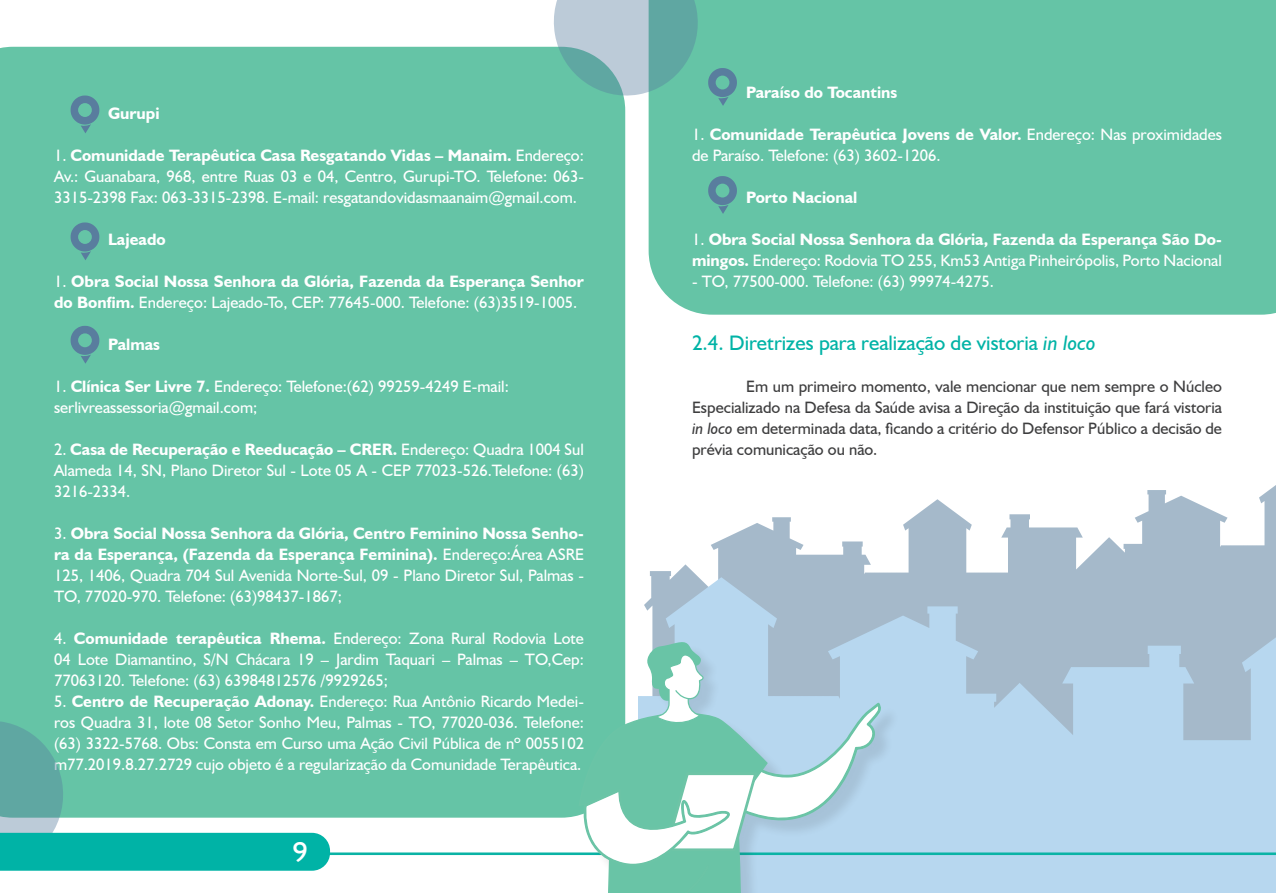
<style>
.page{position:relative;width:1276px;height:893px;background:#fff}
.page>*{position:absolute;margin:0;border:0;box-sizing:border-box;transform-origin:0 0}
.t1{font:28.5px "Humanist 521 BT";color:#fff;scale:1.07 1}
.copor_de_texto{font:21px "Humanist 521 BT";color:#00b3a6}
.copor_de_texto-2{font:16.5px/21px "Humanist 521 BT";color:#fff;text-align:justify}
.copor_de_texto-3{font:700 16.5px/21px "Humanist 521 BT";color:#fff}
.copor_de_texto-4{font:16.5px/21px "Humanist 521 BT";color:#3e3e3f;text-align:justify}
.s1{font-weight:700}
.s2{font-weight:400}
.s3{font-style:italic}
</style>
<div class="page">
<svg style="left:650px;top:485px;width:626px;height:92px"></svg>
<svg style="left:644px;top:577px;width:632px;height:63px;background:#a9bed0"></svg>
<div style="left:0;top:47px;width:625px;height:593px;background:#65c4a6"></div>
<div style="left:648px;top:0;width:628px;height:315px;background:#65c4a6"></div>
<svg style="left:0;top:640px;width:1276px;height:253px;background:#97d0ce"></svg>
<svg style="left:71px;top:222px;width:28px;height:38px"></svg>
<svg style="left:71px;top:326px;width:28px;height:38px"></svg>
<svg style="left:548px;top:0;width:189px;height:106px;background:#83beb7"></svg>
<svg style="left:708px;top:176px;width:29px;height:38px"></svg>
<svg style="left:71px;top:96px;width:28px;height:37px"></svg>
<p class="copor_de_texto-3" style="left:108px;top:102px;width:53px">Gurupi</p>
<p class="copor_de_texto-2" style="left:54px;top:144px;width:531px">1. <span class="s1">Comunidade Terapêutica Casa Resgatando Vidas – Manaim.</span> Endereço:<br>Av.: Guanabara, 968, entre Ruas 03 e 04, Centro, Gurupi-TO. Telefone: 063- 3315-2398 Fax: 063-3315-2398. E-mail: resgatandovidasmaanaim@gmail.com.</p>
<p class="copor_de_texto-3" style="left:108px;top:228px;width:59px">Lajeado</p>
<p class="copor_de_texto-3" style="left:54px;top:270px;width:531px"><span class="s2">1.</span> Obra Social Nossa Senhora da Glória, Fazenda da Esperança Senhor do Bonfim. <span class="s2">Endereço: Lajeado-To, CEP: 77645-000. Telefone: (63)3519-1005.</span></p>
<p class="copor_de_texto-3" style="left:108px;top:333px;width:54px">Palmas</p>
<p class="copor_de_texto-2" style="left:54px;top:375px;width:456px">1. <span class="s1">Clínica Ser Livre 7.</span> Endereço: Telefone:(62) 99259-4249 E-mail:</p>
<p class="copor_de_texto-2" style="left:54px;top:396px;width:205px">serlivreassessoria@gmail.com;</p>
<p class="copor_de_texto-2" style="left:54px;top:438px;width:531px">2. <span class="s1">Casa de Recuperação e Reeducação – CRER.</span> Endereço: Quadra 1004 Sul Alameda 14, SN, Plano Diretor Sul - Lote 05 A - CEP 77023-526.Telefone: (63)<br>3216-2334.</p>
<p class="copor_de_texto-2" style="left:54px;top:522px;width:531px">3. <span class="s1">Obra Social Nossa Senhora da Glória, Centro Feminino Nossa Senho&shy;ra da Esperança, (Fazenda da Esperança Feminina).</span> Endereço:Área ASRE 125, 1406, Quadra 704 Sul Avenida Norte-Sul, 09 - Plano Diretor Sul, Palmas - TO, 77020-970. Telefone: (63)98437-1867;</p>
<p class="copor_de_texto-2" style="left:54px;top:627px;width:531px">4. <span class="s1">Comunidade terapêutica Rhema.</span> Endereço: Zona Rural Rodovia Lote 04 Lote Diamantino, S/N Chácara 19 – Jardim Taquari – Palmas – TO,Cep:<br>77063120. Telefone: (63) 63984812576 /9929265;</p>
<p class="copor_de_texto-2" style="left:54px;top:690px;width:531px">5. <span class="s1">Centro de Recuperação Adonay.</span> Endereço: Rua Antônio Ricardo Medei&shy;ros Quadra 31, lote 08 Setor Sonho Meu, Palmas - TO, 77020-036. Telefone: (63) 3322-5768. Obs: Consta em Curso uma Ação Civil Pública de nº 0055102 m77.2019.8.27.2729 cujo objeto é a regularização da Comunidade Terapêutica.</p>
<p class="t1" style="left:292px;top:835px;width:16px">9</p>
<p class="copor_de_texto-3" style="left:746px;top:81px;width:153px">Paraíso do Tocantins</p>
<p class="copor_de_texto-2" style="left:692px;top:123px;width:531px">1. <span class="s1">Comunidade Terapêutica Jovens de Valor.</span> Endereço: Nas proximidades de Paraíso. Telefone: (63) 3602-1206.</p>
<p class="copor_de_texto-3" style="left:746px;top:186px;width:113px">Porto Nacional</p>
<p class="copor_de_texto-3" style="left:692px;top:228px;width:531px"><span class="s2">1.</span> Obra Social Nossa Senhora da Glória, Fazenda da Esperança São Do&shy;mingos. <span class="s2">Endereço: Rodovia TO 255, Km53 Antiga Pinheirópolis, Porto Nacional</span></p>
<p class="copor_de_texto-2" style="left:692px;top:270px;width:303px">- TO, 77500-000. Telefone: (63) 99974-4275.</p>
<p class="copor_de_texto" style="left:692px;top:329px;width:405px">2.4. Diretrizes para realização de vistoria <span class="s3">in loco</span></p>
<p class="copor_de_texto-4" style="left:692px;top:375px;width:531px;text-indent:54px">Em um primeiro momento, vale mencionar que nem sempre o Núcleo Especializado na Defesa da Saúde avisa a Direção da instituição que fará vistoria <span class="s3">in loco</span> em determinada data, ficando a critério do Defensor Público a decisão de prévia comunicação ou não.</p>
</div>
